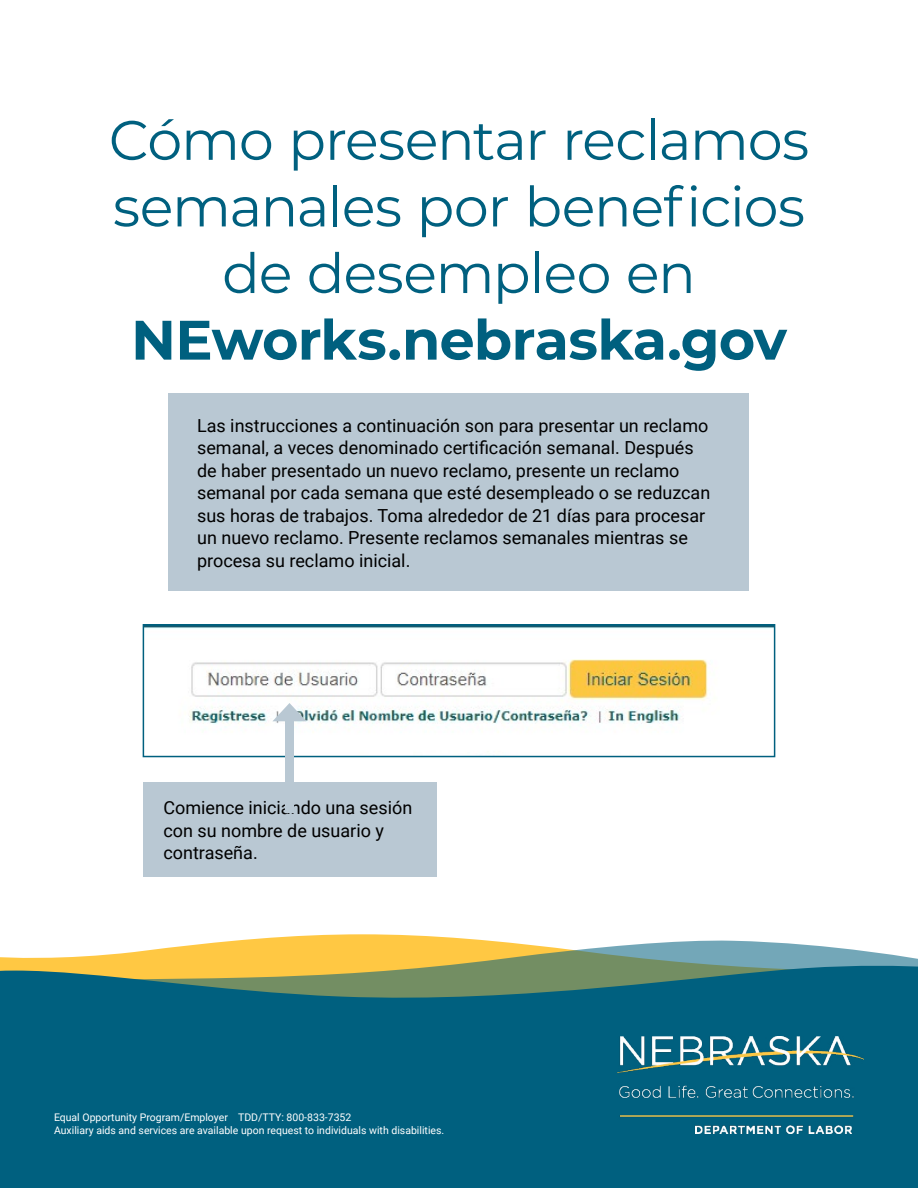
<style>
.page{position:relative;width:918px;height:1188px;background:#fff}
.page>*{position:absolute;margin:0;border:0;box-sizing:border-box;transform-origin:0 0}
.t1{font:55.5px/66.6px "Montserrat";letter-spacing:-.02em;color:#00607f;text-align:center}
.t2{font:18px/22.5px "Roboto";color:#000}
.t3{font:10.5px "Roboto";color:#fff}
.s1{font-weight:700}
</style>
<div class="page">
<img style="left:146px;top:627px;width:626px;height:99px">
<div style="left:143px;top:624px;width:632px;height:133px;border:2px solid #00607f"></div>
<svg style="left:255px;top:934px;width:214px;height:5px"></svg>
<svg style="left:0;top:939px;width:918px;height:26px"></svg>
<div style="left:169px;top:394px;width:580px;height:197px;background:#b9c8d3"></div>
<div style="left:143px;top:783px;width:293px;height:94px;background:#b9c8d3"></div>
<div style="left:285px;top:714px;width:9px;height:99px;background:#b9c8d3"></div>
<svg style="left:272px;top:703px;width:35px;height:18px"></svg>
<svg style="left:0;top:965px;width:918px;height:223px;background:#0d657b"></svg>
<img style="left:618px;top:1036px;width:246px;height:98px">
<p class="t1" style="left:109px;top:105px;width:702px">Cómo presentar reclamos semanales por beneficios de desempleo en<br><span class="s1">NEworks.nebraska.gov</span></p>
<p class="t2" style="left:197px;top:413px;width:515px">Las instrucciones a continuación son para presentar un reclamo semanal, a veces denominado certificación semanal. Después de haber presentado un nuevo reclamo, presente un reclamo semanal por cada semana que esté desempleado o se reduzcan sus horas de trabajos. Toma alrededor de 21 días para procesar un nuevo reclamo. Presente reclamos semanales mientras se procesa su reclamo inicial.</p>
<p class="t2" style="left:163px;top:796px;width:250px">Comience iniciando una sesión con su nombre de usuario y contraseña.</p>
<p class="t3" style="left:54px;top:1110px;width:299px">Equal Opportunity Program/Employer TDD/TTY: 800-833-7352</p>
<p class="t3" style="left:54px;top:1123px;width:392px">Auxiliary aids and services are available upon request to individuals with disabilities.</p>
</div>
